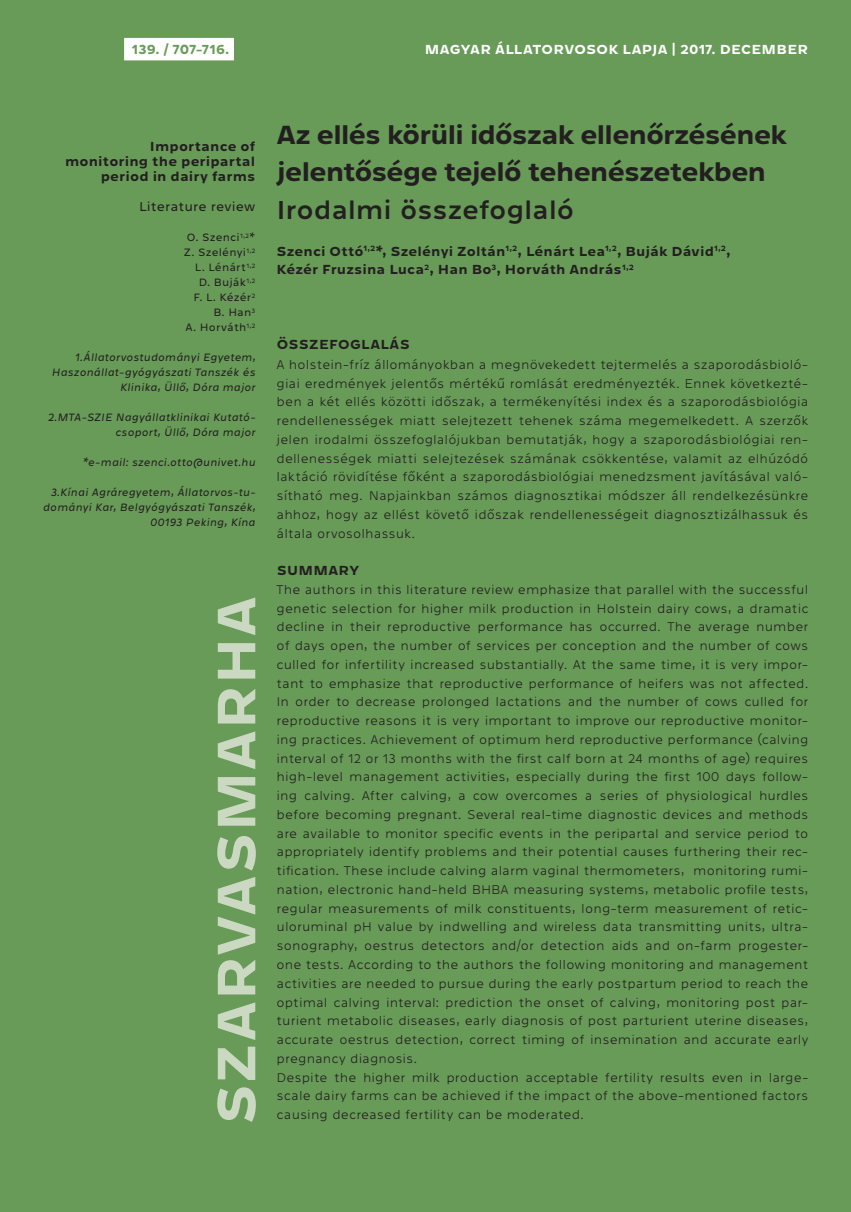
<style>
.page{position:relative;width:851px;height:1212px;background:#fff}
.page>*{position:absolute;margin:0;border:0;box-sizing:border-box;transform-origin:0 0}
.t1{font:700 55.5px "Westeinde Caption";letter-spacing:.015em;color:#ccd9c2}
.t2{font:700 27px/37.5px "Westeinde Caption";letter-spacing:-.045em;color:#231f20}
.t3{font:27px "Westeinde Caption";letter-spacing:-.01em;color:#231f20}
.t4{font:100 13.5px/18.8px "Westeinde Caption";letter-spacing:.005em;color:#231f20;text-align:justify}
.t5{font:700 13.5px/15px "Westeinde Caption";letter-spacing:.01em;color:#231f20}
.t6{font:700 13.5px "Westeinde Caption";letter-spacing:.025em;color:#fff}
.t7{font:300 13.5px "Westeinde Caption";letter-spacing:.01em;color:#231f20}
.t8{font:700 13.5px "Westeinde Caption";color:#689b58}
.t9{font:700 13.5px "Westeinde Caption";letter-spacing:.03em;color:#231f20}
.t10{font:italic 300 11.25px/15px "Westeinde Caption";letter-spacing:.02em;color:#231f20;text-align:right}
.t11{font:300 11.25px/15px "Westeinde Caption";letter-spacing:.015em;color:#231f20;text-align:right}
.s1{color:#fff}
</style>
<div class="page">
<div style="left:0;top:0;width:850px;height:1212px;background:#689b58"></div>
<div style="left:124px;top:38px;width:110px;height:22px;background:#fff"></div>
<p class="t8" style="left:132px;top:38px;width:104px">139. / 707-716.<span class="s1">i</span></p>
<p class="t6" style="left:425px;top:38px;width:385px">MAGYAR ÁLLATORVOSOK LAPJA | 2017. DECEMBER</p>
<p class="t5" style="left:65px;top:138px;width:192px;text-align:right">Importance of monitoring the peripartal period in dairy farms</p>
<p class="t7" style="left:139px;top:197px;width:117px">Literature review</p>
<p class="t11" style="left:184px;top:229px;width:73px">O. Szenci<sup>1,2</sup>*<br>Z. Szelényi<sup>1,2<br></sup>L. Lénárt<sup>1,2<br></sup>D. Buják<sup>1,2<br></sup>F. L. Kézér<sup>2<br></sup>B. Han<sup>3<br></sup>A. Horváth<sup>1,2</sup></p>
<p class="t10" style="left:52px;top:349px;width:205px">1.Állatorvostudományi Egyetem,<br>Haszonállat-gyógyászati Tanszék és<br>Klinika, Üllő, Dóra major</p>
<p class="t10" style="left:47px;top:409px;width:209px">2.MTA-SZIE Nagyállatklinikai Kutató&shy;csoport, Üllő, Dóra major</p>
<p class="t10" style="left:82px;top:454px;width:174px">*e-mail: szenci.otto@univet.hu</p>
<p class="t10" style="left:43px;top:484px;width:214px">3.Kínai Agráregyetem, Állatorvos-tu&shy;dományi Kar, Belgyógyászati Tanszék,<br>00193 Peking, Kína</p>
<h1 class="t1" style="left:192px;top:1125px;width:531px;rotate:-90deg">SZARVASMARHA</h1>
<h2 class="t2" style="left:276px;top:114px;width:512px">Az ellés körüli időszak ellenőrzésének jelentősége tejelő tehenészetekben</h2>
<h2 class="t3" style="left:276px;top:189px;width:299px">Irodalmi összefoglaló</h2>
<p class="t5" style="left:276px;top:240px;width:455px;line-height:18.8px">Szenci Ottó<sup>1,2</sup>*, Szelényi Zoltán<sup>1,2</sup>, Lénárt Lea<sup>1,2</sup>, Buják Dávid<sup>1,2</sup>,<br>Kézér Fruzsina Luca<sup>2</sup>, Han Bo<sup>3</sup>, Horváth András<sup>1,2</sup></p>
<p class="t9" style="left:277px;top:334px;width:135px">ÖSSZEFOGLALÁS</p>
<p class="t4" style="left:276px;top:354px;width:533px">A holstein-fríz állományokban a megnövekedett tejtermelés a szaporodásbioló&shy;giai eredmények jelentős mértékű romlását eredményezték. Ennek következté&shy;ben a két ellés közötti időszak, a termékenyítési index és a szaporodásbiológia rendellenességek miatt selejtezett tehenek száma megemelkedett. A szerzők jelen irodalmi összefoglalójukban bemutatják, hogy a szaporodásbiológiai ren&shy;dellenességek miatti selejtezések számának csökkentése, valamit az elhúzódó laktáció rövidítése főként a szaporodásbiológiai menedzsment javításával való&shy;sítható meg. Napjainkban számos diagnosztikai módszer áll rendelkezésünkre ahhoz, hogy az ellést követő időszak rendellenességeit diagnosztizálhassuk és általa orvosolhassuk.</p>
<p class="t5" style="left:277px;top:562px;width:84px">SUMMARY</p>
<p class="t4" style="left:276px;top:579px;width:533px;text-align:left">The authors in this literature review emphasize that parallel with the successful genetic selection for higher milk production in Holstein dairy cows, a dramatic decline in their reproductive performance has occurred. The average number of days open, the number of services per conception and the number of cows culled for infertility increased substantially. At the same time, it is very impor&shy;tant to emphasize that reproductive performance of heifers was not affected.<br>In order to decrease prolonged lactations and the number of cows culled for reproductive reasons it is very important to improve our reproductive monitor&shy;ing practices. Achievement of optimum herd reproductive performance (calving interval of 12 or 13 months with the first calf born at 24 months of age) requires high-level management activities, especially during the first 100 days follow&shy;ing calving. After calving, a cow overcomes a series of physiological hurdles before becoming pregnant. Several real-time diagnostic devices and methods are available to monitor specific events in the peripartal and service period to appropriately identify problems and their potential causes furthering their rec&shy;tification. These include calving alarm vaginal thermometers, monitoring rumi&shy;nation, electronic hand-held BHBA measuring systems, metabolic profile tests, regular measurements of milk constituents, long-term measurement of retic&shy;uloruminal pH value by indwelling and wireless data transmitting units, ultra&shy;sonography, oestrus detectors and/or detection aids and on-farm progester&shy;one tests. According to the authors the following monitoring and management activities are needed to pursue during the early postpartum period to reach the optimal calving interval: prediction the onset of calving, monitoring post par&shy;turient metabolic diseases, early diagnosis of post parturient uterine diseases, accurate oestrus detection, correct timing of insemination and accurate early pregnancy diagnosis.<br>Despite the higher milk production acceptable fertility results even in large&shy;scale dairy farms can be achieved if the impact of the above-mentioned factors causing decreased fertility can be moderated.</p>
</div>
